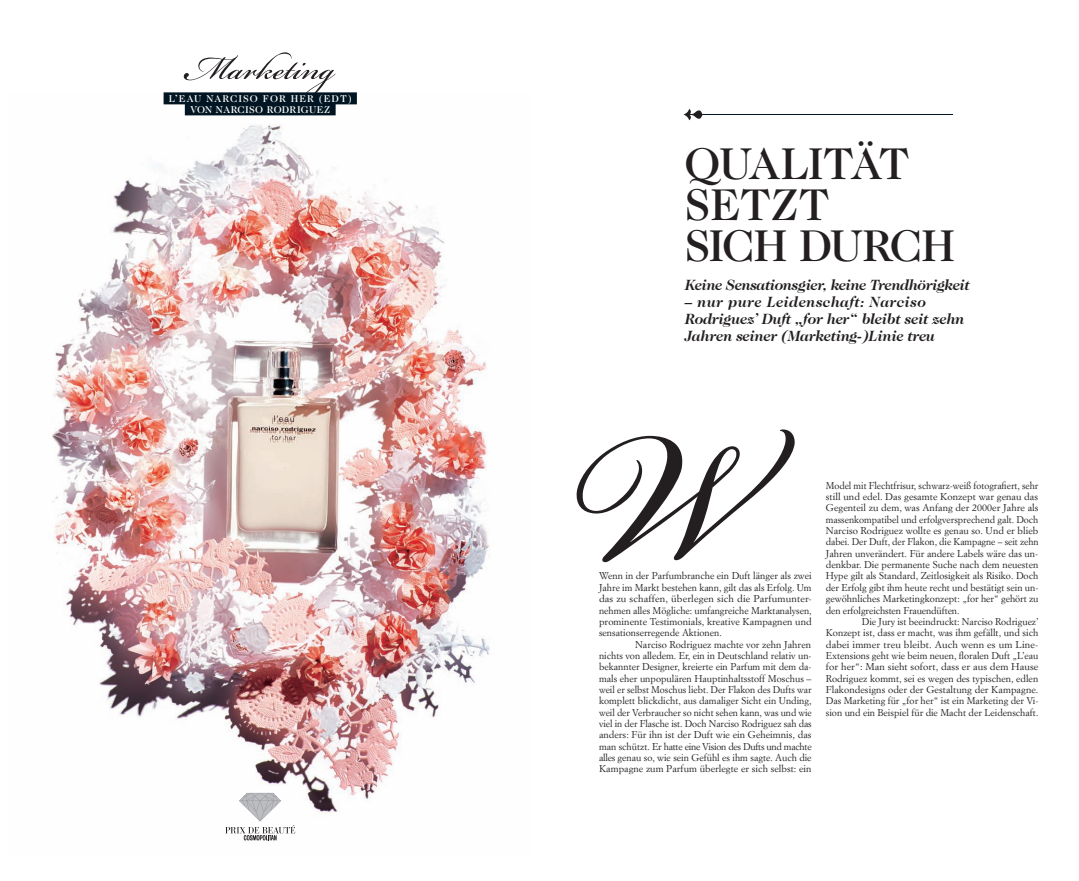
<style>
.page{position:relative;width:1079px;height:881px;background:#fff}
.page>*{position:absolute;margin:0;border:0;box-sizing:border-box;transform-origin:0 0}
.t1{font:289.6px "Bickham Script Pro";color:#231f20}
.t2{font:52px "Bickham Script Pro";color:#231f20}
.t3{font:500 45px/41px "Caslon 224 Std";letter-spacing:-.035em;color:#231f20}
.t4{font:italic 700 15px/17px "Caslon 224 Std";letter-spacing:-.02em;color:#231f20}
.t5{font:500 10px/11px "Caslon 224 Std";letter-spacing:.07em;color:#fff;text-align:center}
.t6{font:9.8px/11.3px "Simoncini Garamond Std";color:#231f20;text-align:justify}
</style>
<div class="page">
<img style="left:52px;top:93px;width:438px;height:748px">
<hr style="left:684px;top:114px;width:269px;height:1px;background:#011622">
<div style="left:164px;top:92px;width:193px;height:12px;background:#011622"></div>
<div style="left:185px;top:103px;width:151px;height:12px;background:#011622"></div>
<svg style="left:684px;top:109px;width:19px;height:11px"></svg>
<svg style="left:225px;top:792px;width:70px;height:48px"></svg>
<h2 class="t2" style="left:186px;top:30px;width:151px">Marketing</h2>
<p class="t5" style="left:169px;top:93px;width:185px">L’EAU NARCISO FOR HER (EDT)<br>VON NARCISO RODRIGUEZ</p>
<h3 class="t3" style="left:684px;top:146px;width:272px">QUALITÄT<br>SETZT<br>SICH DURCH</h3>
<h3 class="t4" style="left:684px;top:277px;width:286px">Keine Sensationsgier, keine Trendhörigkeit</h3>
<h3 class="t4" style="left:684px;top:294px;width:281px">– nur pure Leidenschaft: Narciso<br>Rodriguez’ Duft „for her“ bleibt seit zehn<br>Jahren seiner (Marketing-)Linie treu</h3>
<h1 class="t1" style="left:561px;top:288px;width:176px">W</h1>
<p class="t6" style="left:599px;top:571px;width:214px">Wenn in der Parfumbranche ein Duft länger als zwei Jahre im Markt bestehen kann, gilt das als Erfolg. Um das zu schaffen, überlegen sich die Parfumunter&shy;nehmen alles Mögliche: umfangreiche Marktanalysen, prominente Testimonials, kreative Kampagnen und sensationserregende Aktionen.</p>
<p class="t6" style="left:599px;top:639px;width:214px;text-indent:36px">Narciso Rodriguez machte vor zehn Jahren nichts von alledem. Er, ein in Deutschland relativ un&shy;bekannter Designer, kreierte ein Parfum mit dem da&shy;mals eher unpopulären Hauptinhaltsstoff Moschus – weil er selbst Moschus liebt. Der Flakon des Dufts war komplett blickdicht, aus damaliger Sicht ein Unding, weil der Verbraucher so nicht sehen kann, was und wie viel in der Flasche ist. Doch Narciso Rodriguez sah das anders: Für ihn ist der Duft wie ein Geheimnis, das man schützt. Er hatte eine Vision des Dufts und machte alles genau so, wie sein Gefühl es ihm sagte. Auch die Kampagne zum Parfum überlegte er sich selbst: ein</p>
<p class="t6" style="left:826px;top:480px;width:214px">Model mit Flechtfrisur, schwarz-weiß fotografiert, sehr still und edel. Das gesamte Konzept war genau das Gegenteil zu dem, was Anfang der 2000er Jahre als massenkompatibel und erfolgversprechend galt. Doch Narciso Rodriguez wollte es genau so. Und er blieb dabei. Der Duft, der Flakon, die Kampagne – seit zehn Jahren unverändert. Für andere Labels wäre das un&shy;denkbar. Die permanente Suche nach dem neuesten Hype gilt als Standard, Zeitlosigkeit als Risiko. Doch der Erfolg gibt ihm heute recht und bestätigt sein un&shy;gewöhnliches Marketingkonzept: „for her“ gehört zu den erfolgreichsten Frauendüften.</p>
<p class="t6" style="left:826px;top:616px;width:214px;text-indent:36px">Die Jury ist beeindruckt: Narciso Rodriguez’ Konzept ist, dass er macht, was ihm gefällt, und sich dabei immer treu bleibt. Auch wenn es um Line-Extensions geht wie beim neuen, floralen Duft „L’eau for her“: Man sieht sofort, dass er aus dem Hause Rodriguez kommt, sei es wegen des typischen, edlen Flakondesigns oder der Gestaltung der Kampagne.<br>Das Marketing für „for her“ ist ein Marketing der Vi&shy;sion und ein Beispiel für die Macht der Leidenschaft.</p>
</div>
